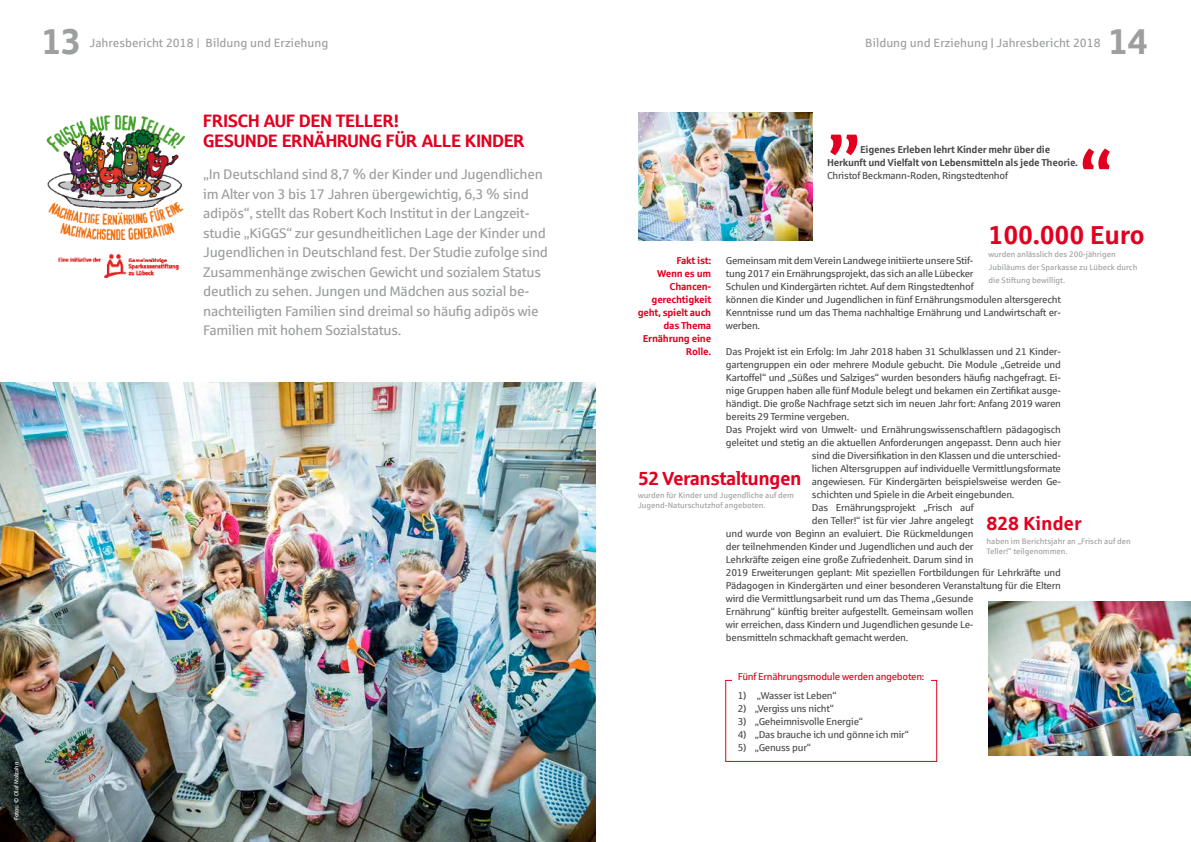
<style>
.page{position:relative;width:1191px;height:842px;background:#fff}
.page>*{position:absolute;margin:0;border:0;box-sizing:border-box;transform-origin:0 0}
.t1{font:700 72px "Sparkasse Rg";color:#e20020}
.t2{font:36px "Sparkasse Head";color:#9c9e9f}
.t3{font:700 26px "Sparkasse Rg";letter-spacing:-.01em;color:#e20020}
.t4{font:700 19px "Sparkasse Rg";letter-spacing:-.03em;color:#e20020}
.t5{font:700 19px "Sparkasse Rg";letter-spacing:-.01em;color:#e20020}
.t6{font:18px/19.5px "Sparkasse Head";color:#e20020}
.t7{font:14px/19.5px "Sparkasse Rg";letter-spacing:-.02em;color:#9c9e9f}
.t8{font:12px "Sparkasse Rg";color:#9c9e9f}
.t9{font:10px/13px "Sparkasse Rg";letter-spacing:-.025em;color:#4b4b4d}
.t10{font:700 10px/13px "Sparkasse Rg";letter-spacing:-.025em;color:#4b4b4d;text-align:center}
.t11{font:700 10px/13px "Sparkasse Rg";letter-spacing:-.025em;color:#e20020;text-align:right}
.t12{font:10px "Sparkasse Rg";letter-spacing:-.025em;color:#e20020}
.t13{font:8px/10px "Sparkasse Rg";color:#9c9e9f}
.t14{font:6px "Sparkasse Rg";color:#fff}
.s1{font-family:"Sparkasse Head"}
</style>
<div class="page">
<img style="left:0;top:383px;width:595px;height:459px">
<img style="left:46px;top:115px;width:139px;height:162px">
<div style="left:725px;top:680px;width:212px;height:82px;border:1px solid #e20020"></div>
<div style="left:732px;top:670px;width:198px;height:21px;background:#fff"></div>
<img style="left:638px;top:112px;width:175px;height:128px">
<img style="left:988px;top:602px;width:203px;height:154px">
<p class="t14" style="left:13px;top:820px;width:60px;rotate:-90deg">Fotos: © Olaf Malzahn</p>
<h2 class="t2" style="left:43px;top:18px;width:39px">13</h2>
<h2 class="t2" style="left:1109px;top:18px;width:40px">14</h2>
<p class="t8" style="left:90px;top:35px;width:240px">Jahresbericht 2018 | Bildung und Erziehung</p>
<p class="t8" style="left:865px;top:35px;width:237px">Bildung und Erziehung <span class="s1">|</span> Jahresbericht 2018</p>
<h3 class="t6" style="left:203px;top:110px;width:323px">FRISCH AUF DEN TELLER!<br>GESUNDE ERNÄHRUNG FÜR ALLE KINDER</h3>
<p class="t7" style="left:203px;top:164px;width:346px">„In Deutschland sind 8,7 % der Kinder und Jugendlichen im Alter von 3 bis 17 Jahren übergewichtig, 6,3 % sind adipös“, stellt das Robert Koch Institut in der Langzeit&shy;studie „KiGGS“ zur gesundheitlichen Lage der Kinder und Jugendlichen in Deutschland fest. Der Studie zufolge sind Zusammenhänge zwischen Gewicht und sozialem Status deutlich zu sehen. Jungen und Mädchen aus sozial be&shy;nachteiligten Familien sind dreimal so häufig adipös wie Familien mit hohem Sozialstatus.</p>
<h1 class="t1" style="left:827px;top:75px;width:35px">„</h1>
<p class="t10" style="left:827px;top:143px;width:252px">Eigenes Erleben lehrt Kinder mehr über die<br>Herkunft und Vielfalt von Lebensmitteln als jede Theorie.</p>
<p class="t9" style="left:827px;top:169px;width:183px">Christof Beckmann-Roden, Ringstedtenhof</p>
<h1 class="t1" style="left:1113px;top:229px;width:35px;rotate:-180deg">„</h1>
<h3 class="t3" style="left:988px;top:218px;width:158px">100.000 Euro</h3>
<p class="t13" style="left:988px;top:248px;width:150px;line-height:13px">wurden anlässlich des 200-jährigen<br>Jubiläums der Sparkasse zu Lübeck durch die Stiftung bewilligt.</p>
<p class="t11" style="left:638px;top:253px;width:75px">Fakt ist:<br>Wenn es um<br>Chancen&shy;gerechtigkeit geht, spielt auch das Thema<br>Ernährung eine<br>Rolle.</p>
<p class="t9" style="left:726px;top:253px;width:336px">Gemeinsam mit dem Verein Landwege initiierte unsere Stif-<br>tung 2017 ein Ernährungsprojekt, das sich an alle Lübecker<br>Schulen und Kindergärten richtet. Auf dem Ringstedtenhof<br>können die Kinder und Jugendlichen in fünf Ernährungsmodulen altersgerecht Kenntnisse rund um das Thema nachhaltige Ernährung und Landwirtschaft er&shy;werben.</p>
<p class="t9" style="left:726px;top:344px;width:336px">Das Projekt ist ein Erfolg: Im Jahr 2018 haben 31 Schulklassen und 21 Kinder-</p>
<p class="t9" style="left:726px;top:357px;width:336px">gartengruppen ein oder mehrere Module gebucht. Die Module „Getreide und</p>
<p class="t9" style="left:726px;top:370px;width:336px">Kartoffel“ und „Süßes und Salziges“ wurden besonders häufig nachgefragt. Ei-</p>
<p class="t9" style="left:726px;top:383px;width:336px">nige Gruppen haben alle fünf Module belegt und bekamen ein Zertifikat ausge-</p>
<p class="t9" style="left:726px;top:396px;width:337px">händigt. Die große Nachfrage setzt sich im neuen Jahr fort: Anfang 2019 waren</p>
<p class="t9" style="left:726px;top:409px;width:125px">bereits 29 Termine vergeben.</p>
<p class="t9" style="left:726px;top:422px;width:336px">Das Projekt wird von Umwelt- und Ernährungswissenschaftlern pädagogisch</p>
<p class="t9" style="left:726px;top:435px;width:337px">geleitet und stetig an die aktuellen Anforderungen angepasst. Denn auch hier</p>
<p class="t9" style="left:812px;top:448px;width:250px">sind die Diversifikation in den Klassen und die unterschied-</p>
<p class="t9" style="left:812px;top:461px;width:250px">lichen Altersgruppen auf individuelle Vermittlungsformate</p>
<p class="t9" style="left:812px;top:474px;width:250px">angewiesen. Für Kindergärten beispielsweise werden Ge-</p>
<p class="t9" style="left:812px;top:487px;width:204px">schichten und Spiele in die Arbeit eingebunden.</p>
<p class="t9" style="left:812px;top:500px;width:163px">Das Ernährungsprojekt „Frisch auf</p>
<p class="t9" style="left:812px;top:513px;width:163px">den Teller!“ ist für vier Jahre angelegt</p>
<p class="t9" style="left:726px;top:526px;width:249px">und wurde von Beginn an evaluiert. Die Rückmeldungen</p>
<p class="t9" style="left:726px;top:539px;width:249px">der teilnehmenden Kinder und Jugendlichen und auch der</p>
<p class="t9" style="left:726px;top:552px;width:249px">Lehrkräfte zeigen eine große Zufriedenheit. Darum sind in</p>
<p class="t9" style="left:726px;top:565px;width:336px">2019 Erweiterungen geplant: Mit speziellen Fortbildungen für Lehrkräfte und</p>
<p class="t9" style="left:726px;top:578px;width:336px">Pädagogen in Kindergärten und einer besonderen Veranstaltung für die Eltern</p>
<p class="t9" style="left:726px;top:591px;width:249px">wird die Vermittlungsarbeit rund um das Thema „Gesunde</p>
<p class="t9" style="left:726px;top:604px;width:249px">Ernährung“ künftig breiter aufgestellt. Gemeinsam wollen</p>
<p class="t9" style="left:726px;top:617px;width:249px">wir erreichen, dass Kindern und Jugendlichen gesunde Le-</p>
<p class="t9" style="left:726px;top:630px;width:184px">bensmitteln schmackhaft gemacht werden.</p>
<h3 class="t4" style="left:638px;top:466px;width:165px">52 Veranstaltungen</h3>
<p class="t13" style="left:638px;top:490px;width:157px">wurden für Kinder und Jugendliche auf dem<br>Jugend-Naturschutzhof angeboten.</p>
<h3 class="t5" style="left:986px;top:511px;width:96px">828 Kinder</h3>
<p class="t13" style="left:986px;top:536px;width:146px">haben im Berichtsjahr an „Frisch auf den<br>Teller!“ teilgenommen.</p>
<p class="t12" style="left:737px;top:670px;width:188px">Fünf Ernährungsmodule werden angeboten:</p>
<p class="t9" style="left:737px;top:689px;width:100px">1) „Wasser ist Leben“</p>
<p class="t9" style="left:737px;top:702px;width:98px">2) „Vergiss uns nicht“</p>
<p class="t9" style="left:737px;top:715px;width:127px">3) „Geheimnisvolle Energie“</p>
<p class="t9" style="left:737px;top:728px;width:173px">4) „Das brauche ich und gönne ich mir“</p>
<p class="t9" style="left:737px;top:741px;width:75px">5) „Genuss pur“</p>
</div>
